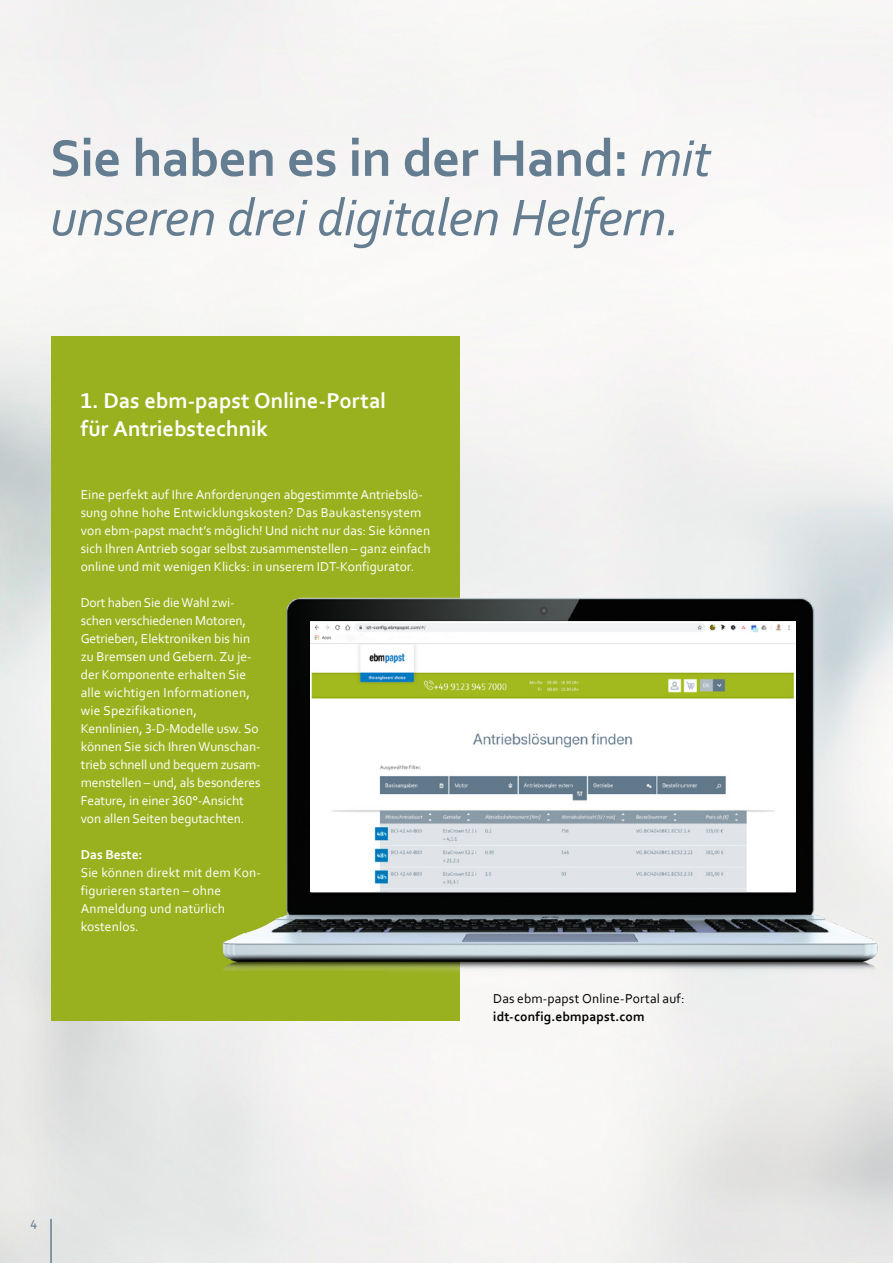
<style>
.page{position:relative;width:893px;height:1263px;background:#fff}
.page>*{position:absolute;margin:0;border:0;box-sizing:border-box;transform-origin:0 0}
.t1{font:italic 54px/59.4px "Corbel";letter-spacing:-.015em;color:#647d91}
.t2{font:700 22.5px/28.5px "Corbel";color:#fff}
.t3{font:13.5px/18px "Corbel";color:#fff}
.t4{font:13.5px "Corbel";letter-spacing:.01em;color:#000}
.t5{font:700 13.5px "Corbel";letter-spacing:.01em;color:#000}
.t6{font:700 13.5px "Corbel";color:#fff}
.t7{font:13.5px "Corbel";color:#647d91}
.s1{font-weight:700;font-style:normal}
</style>
<div class="page">
<img style="left:0;top:0;width:893px;height:1263px">
<div style="left:51px;top:337px;width:408px;height:684px;background:#9ab11f"></div>
<img style="left:222px;top:597px;width:659px;height:388px">
<img style="left:311px;top:621px;width:485px;height:271px">
<hr style="left:50px;top:1219px;width:2px;height:44px;background:#647d91">
<h1 class="t1" style="left:50px;top:127px;width:662px"><span class="s1">Sie haben es in der Hand:</span> mit unseren drei digitalen Helfern.</h1>
<h2 class="t2" style="left:81px;top:385px;width:307px">1. Das ebm-papst Online-Portal für Antriebstechnik</h2>
<p class="t3" style="left:81px;top:485px;width:351px">Eine perfekt auf Ihre Anforderungen abgestimmte Antriebslö&shy;sung ohne hohe Entwicklungskosten? Das Baukastensystem von ebm-papst macht’s möglich! Und nicht nur das: Sie können sich Ihren Antrieb sogar selbst zusammenstellen – ganz einfach online und mit wenigen Klicks: in unserem IDT-Konfigurator.</p>
<p class="t3" style="left:81px;top:593px;width:181px">Dort haben Sie die Wahl zwi&shy;schen verschiedenen Motoren,<br>Getrieben, Elektroniken bis hin zu Bremsen und Gebern. Zu je&shy;der Komponente erhalten Sie alle wichtigen Informationen, wie Spezifikationen,<br>Kennlinien, 3-D-Modelle usw. So können Sie sich Ihren Wunschan&shy;trieb schnell und bequem zusam&shy;menstellen – und, als besonderes<br>Feature, in einer 360°-Ansicht von allen Seiten begutachten.</p>
<p class="t6" style="left:81px;top:846px;width:63px">Das Beste:</p>
<p class="t3" style="left:81px;top:863px;width:182px">Sie können direkt mit dem Kon&shy;figurieren starten – ohne<br>Anmeldung und natürlich kostenlos.</p>
<p class="t4" style="left:493px;top:990px;width:193px">Das ebm-papst Online-Portal auf:</p>
<p class="t5" style="left:493px;top:1008px;width:153px">idt-config.ebmpapst.com</p>
<p class="t7" style="left:31px;top:1216px;width:8px">4</p>
</div>
